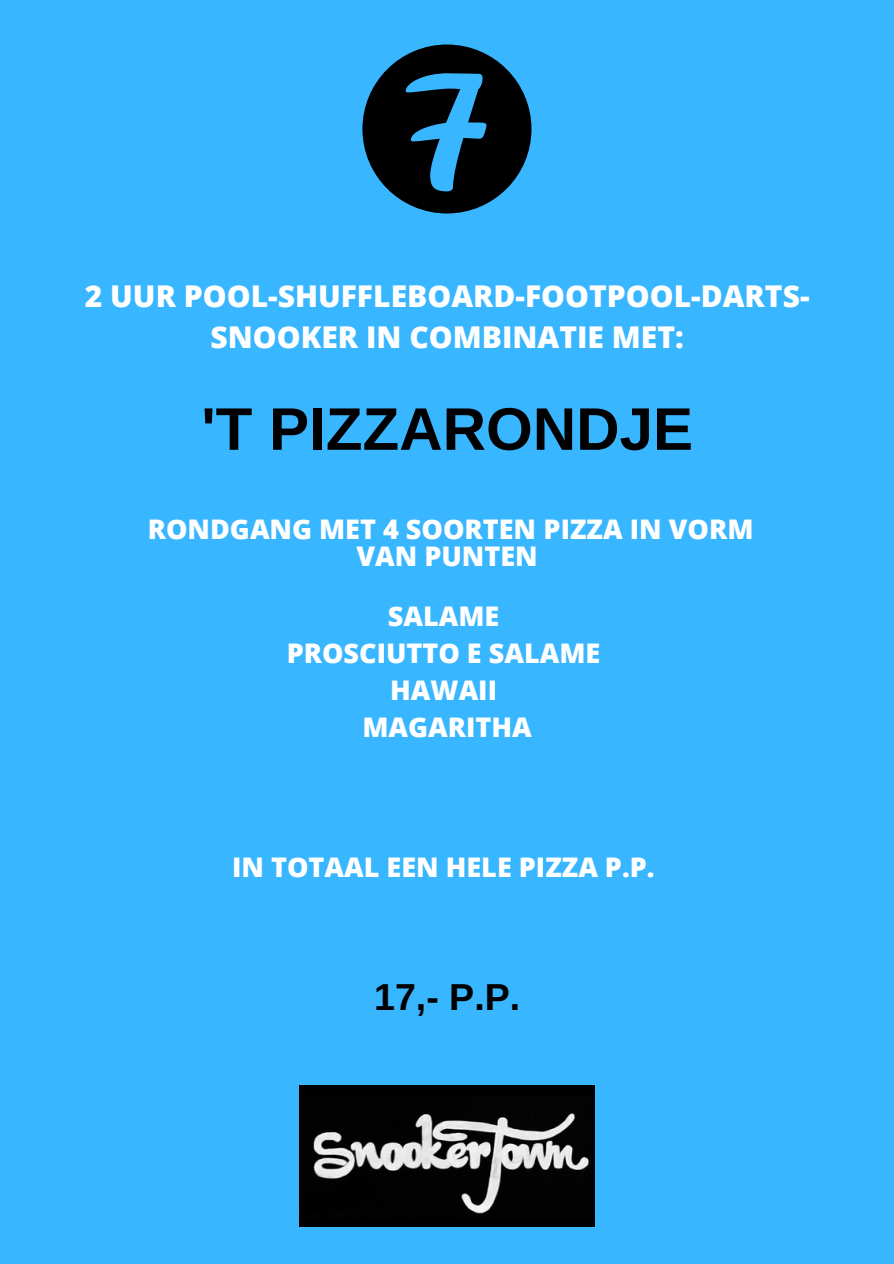
<style>
.page{position:relative;width:894px;height:1264px;background:#fff}
.page>*{position:absolute;margin:0;border:0;box-sizing:border-box;transform-origin:0 0}
.t1{font:700 60px "Arimo";color:#000}
.t2{font:700 37.5px "Arimo";color:#000}
.t3{font:800 30px/41.7px "Open Sans";color:#fff;text-align:center}
.t4{font:800 27px/37.2px "Open Sans";color:#fff;text-align:center}
</style>
<div class="page">
<div style="left:0;top:0;width:893px;height:1263px;background:#38b6ff"></div>
<svg style="left:362px;top:44px;width:169px;height:169px"></svg>
<img style="left:299px;top:1085px;width:295px;height:141px">
<p class="t3" style="left:85px;top:274px;width:726px">2 UUR POOL-SHUFFLEBOARD-FOOTPOOL-DARTS-<br>SNOOKER IN COMBINATIE MET:</p>
<h1 class="t1" style="left:201px;top:395px;width:493px">'T PIZZARONDJE</h1>
<p class="t4" style="left:148px;top:515px;width:607px;line-height:27px">RONDGANG MET 4 SOORTEN PIZZA IN VORM<br>VAN PUNTEN</p>
<p class="t4" style="left:286px;top:596px;width:315px">SALAME<br>PROSCIUTTO E SALAME<br>HAWAII<br>MAGARITHA</p>
<p class="t4" style="left:232px;top:847px;width:424px">IN TOTAAL EEN HELE PIZZA P.P.</p>
<h2 class="t2" style="left:374px;top:975px;width:147px">17,- P.P.</h2>
</div>
